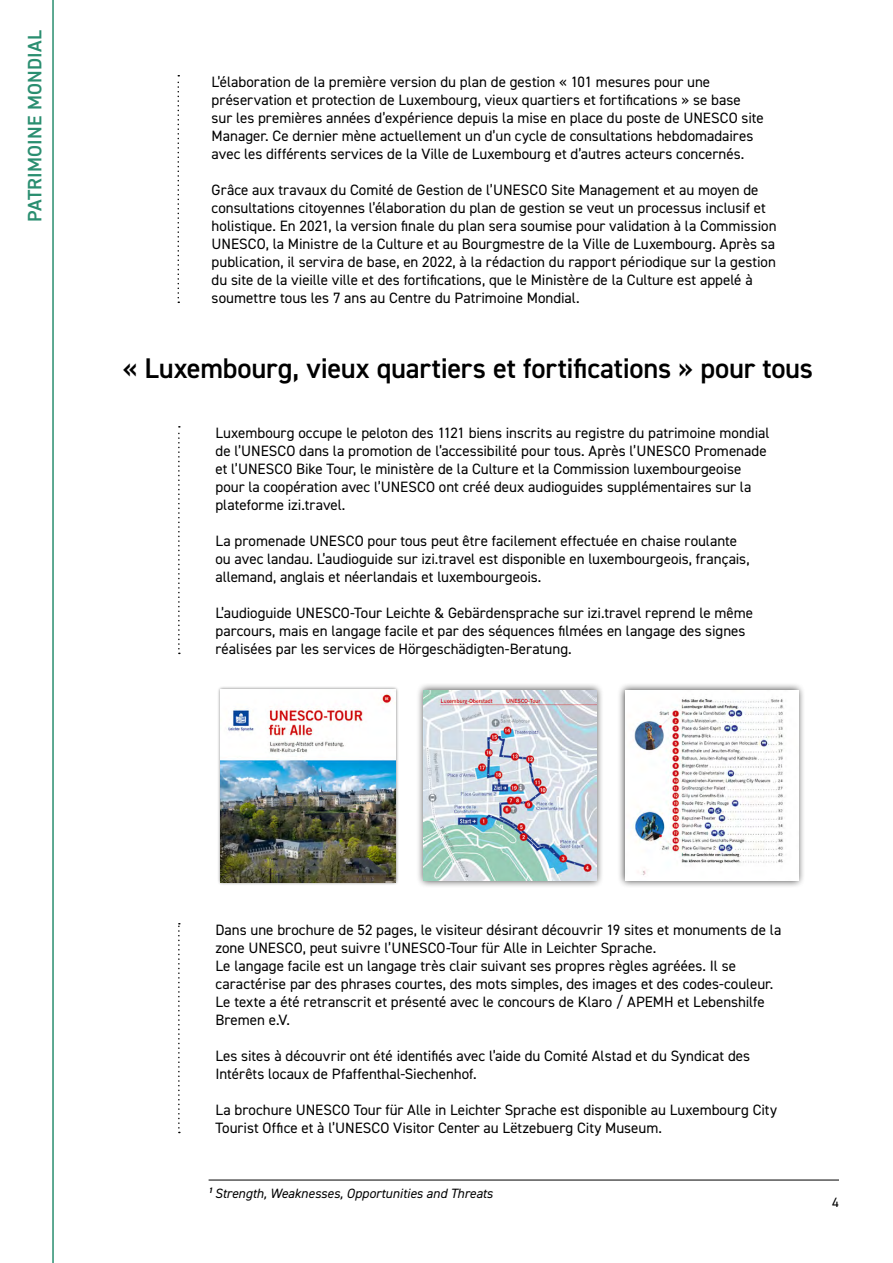
<style>
.page{position:relative;width:893px;height:1263px;background:#fff}
.page>*{position:absolute;margin:0;border:0;box-sizing:border-box;transform-origin:0 0}
.t1{font:600 28.5px "DIN2014";letter-spacing:-.01em;color:#000}
.t2{font:600 19.5px "DIN2014";letter-spacing:.01em;color:#2a8e70}
.t3{font:15px/18px "DIN2014";color:#000}
.t4{font:italic 13.5px "DIN2014";letter-spacing:-.005em;color:#000}
.t5{font:13.5px "DIN2014";color:#000}
</style>
<div class="page">
<hr style="left:52px;top:0;width:2px;height:1263px;background:#2a8e70">
<svg style="left:178px;top:426px;width:2px;height:228px"></svg>
<svg style="left:178px;top:75px;width:1px;height:228px"></svg>
<hr style="left:209px;top:1180px;width:630px;height:1px;background:#000">
<svg style="left:178px;top:923px;width:2px;height:210px"></svg>
<div style="left:217px;top:686px;width:182px;height:199px;background:#000;opacity:.58"></div>
<img style="left:221px;top:690px;width:174px;height:192px">
<div style="left:416px;top:683px;width:187px;height:205px;background:#000;opacity:.75"></div>
<img style="left:423px;top:690px;width:173px;height:191px">
<div style="left:617px;top:682px;width:189px;height:206px;background:#000;opacity:.75"></div>
<img style="left:625px;top:690px;width:173px;height:191px">
<h2 class="t2" style="left:22px;top:222px;width:193px;rotate:-90deg">PATRIMOINE MONDIAL</h2>
<p class="t3" style="left:212px;top:72px;width:554px">L’élaboration de la première version du plan de gestion « 101 mesures pour une préservation et protection de Luxembourg, vieux quartiers et fortifications » se base sur les premières années d’expérience depuis la mise en place du poste de UNESCO site Manager. Ce dernier mène actuellement un d’un cycle de consultations hebdomadaires avec les différents services de la Ville de Luxembourg et d’autres acteurs concernés.</p>
<p class="t3" style="left:212px;top:180px;width:566px">Grâce aux travaux du Comité de Gestion de l’UNESCO Site Management et au moyen de consultations citoyennes l’élaboration du plan de gestion se veut un processus inclusif et holistique. En 2021, la version finale du plan sera soumise pour validation à la Commission UNESCO, la Ministre de la Culture et au Bourgmestre de la Ville de Luxembourg. Après sa publication, il servira de base, en 2022, à la rédaction du rapport périodique sur la gestion du site de la vieille ville et des fortifications, que le Ministère de la Culture est appelé à soumettre tous les 7 ans au Centre du Patrimoine Mondial.</p>
<h1 class="t1" style="left:122px;top:349px;width:692px">« Luxembourg, vieux quartiers et fortifications » pour tous</h1>
<p class="t3" style="left:215px;top:423px;width:555px">Luxembourg occupe le peloton des 1121 biens inscrits au registre du patrimoine mondial de l’UNESCO dans la promotion de l’accessibilité pour tous. Après l’UNESCO Promenade et l’UNESCO Bike Tour, le ministère de la Culture et la Commission luxembourgeoise pour la coopération avec l’UNESCO ont créé deux audioguides supplémentaires sur la plateforme izi.travel.</p>
<p class="t3" style="left:215px;top:531px;width:536px">La promenade UNESCO pour tous peut être facilement effectuée en chaise roulante ou avec landau. L’audioguide sur izi.travel est disponible en luxembourgeois, français, allemand, anglais et néerlandais et luxembourgeois.</p>
<p class="t3" style="left:215px;top:603px;width:539px">L’audioguide UNESCO-Tour Leichte &amp; Gebärdensprache sur izi.travel reprend le même parcours, mais en langage facile et par des séquences filmées en langage des signes réalisées par les services de Hörgeschädigten-Beratung.</p>
<p class="t3" style="left:215px;top:920px;width:567px">Dans une brochure de 52 pages, le visiteur désirant découvrir 19 sites et monuments de la zone UNESCO, peut suivre l’UNESCO-Tour für Alle in Leichter Sprache.<br>Le langage facile est un langage très clair suivant ses propres règles agréées. Il se caractérise par des phrases courtes, des mots simples, des images et des codes-couleur.<br>Le texte a été retranscrit et présenté avec le concours de Klaro / APEMH et Lebenshilfe Bremen e.V.</p>
<p class="t3" style="left:215px;top:1046px;width:536px">Les sites à découvrir ont été identifiés avec l’aide du Comité Alstad et du Syndicat des<br>Intérêts locaux de Pfaffenthal-Siechenhof.</p>
<p class="t3" style="left:215px;top:1100px;width:563px">La brochure UNESCO Tour für Alle in Leichter Sprache est disponible au Luxembourg City<br>Tourist Office et à l’UNESCO Visitor Center au Lëtzebuerg City Museum.</p>
<p class="t4" style="left:209px;top:1185px;width:286px"><sup>1</sup> Strength, Weaknesses, Opportunities and Threats</p>
<p class="t5" style="left:832px;top:1194px;width:8px">4</p>
</div>
